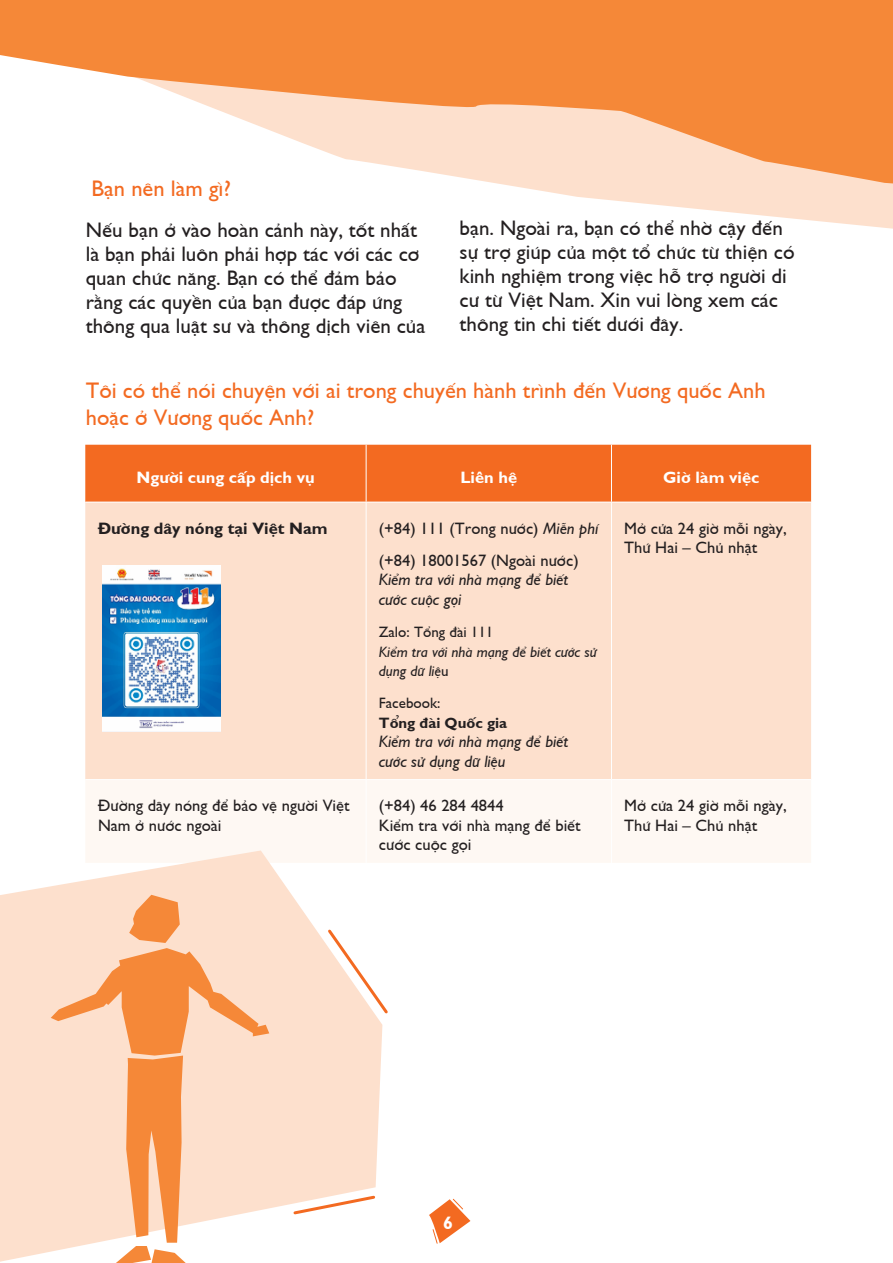
<style>
.page{position:relative;width:893px;height:1263px;background:#fff}
.page>*{position:absolute;margin:0;border:0;box-sizing:border-box;transform-origin:0 0}
.t1{font:22.5px/27px "SFU Gill Sans";color:#f36a21}
.t2{font:21px/24px "SFU Gill Sans";color:#231f20}
.t3{font:700 18px "SFU Gill Sans";color:#fff}
.t4{font:16.5px/19.5px "SFU Gill Sans";color:#231f20}
.t5{font:italic 16.5px/19.5px "SFU Gill Sans";color:#231f20}
.t6{font:700 16.5px "SFU Gill Sans";color:#fff}
.t7{font:700 16.5px "SFU Gill Sans";color:#231f20}
.t8{font:italic 15px/19.5px "SFU Gill Sans";color:#231f20}
.t9{font:700 15px/19.5px "SFU Gill Sans";color:#231f20}
.t10{font:15px "SFU Gill Sans";color:#231f20}
.s1{font-style:italic}
.s2{font-style:normal}
.s3{font-weight:400}
</style>
<div class="page">
<svg style="left:519px;top:187px;width:374px;height:42px;fill:#fde0cd"></svg>
<svg style="left:0;top:0;width:893px;height:187px;fill:#f58838"></svg>
<svg style="left:429px;top:1198px;width:41px;height:46px"></svg>
<div style="left:85px;top:445px;width:726px;height:57px;background:#f36a21"></div>
<div style="left:85px;top:503px;width:726px;height:276px;background:#fde0cd"></div>
<div style="left:86px;top:780px;width:725px;height:83px;background:#fef8f3"></div>
<hr style="left:366px;top:445px;width:1px;height:57px;background:#fff">
<hr style="left:611px;top:445px;width:1px;height:57px;background:#fff">
<hr style="left:366px;top:502px;width:1px;height:277px;background:#fff">
<hr style="left:611px;top:502px;width:1px;height:277px;background:#fff">
<hr style="left:366px;top:780px;width:1px;height:83px;background:#fff">
<hr style="left:611px;top:780px;width:1px;height:83px;background:#fff">
<img style="left:102px;top:566px;width:119px;height:165px">
<svg style="left:0;top:850px;width:382px;height:412px;fill:#fde0cd"></svg>
<svg style="left:51px;top:895px;width:218px;height:368px;background:#fbccac"></svg>
<svg style="left:325px;top:927px;width:63px;height:89px"></svg>
<svg style="left:291px;top:1194px;width:86px;height:22px"></svg>
<p class="t1" style="left:92px;top:172px;width:141px">Bạn nên làm gì?</p>
<p class="t2" style="left:86px;top:215px;width:341px">Nếu bạn ở vào hoàn cảnh này, tốt nhất là bạn phải luôn phải hợp tác với các cơ quan chức năng. Bạn có thể đảm bảo rằng các quyền của bạn được đáp ứng thông qua luật sư và thông dịch viên của</p>
<p class="t2" style="left:460px;top:214px;width:336px">bạn. Ngoài ra, bạn có thể nhờ cậy đến sự trợ giúp của một tổ chức từ thiện có kinh nghiệm trong việc hỗ trợ người di cư từ Việt Nam. Xin vui lòng xem các thông tin chi tiết dưới đây.</p>
<p class="t1" style="left:86px;top:374px;width:681px">Tôi có thể nói chuyện với ai trong chuyến hành trình đến Vương quốc Anh hoặc ở Vương quốc Anh?</p>
<p class="t6" style="left:137px;top:464px;width:180px">Người cung cấp dịch vụ</p>
<p class="t6" style="left:460px;top:464px;width:58px">Liên hệ</p>
<p class="t6" style="left:663px;top:464px;width:98px">Giờ làm việc</p>
<p class="t7" style="left:98px;top:515px;width:231px">Đường dây nóng tại Việt Nam</p>
<p class="t4" style="left:379px;top:516px;width:221px">(+84) 111 (Trong nước) <span class="s1">Miễn phí</span></p>
<p class="t5" style="left:379px;top:549px;width:201px"><span class="s2">(+84) 18001567 (Ngoài nước)<br></span>Kiểm tra với nhà mạng để biết cước cuộc gọi</p>
<p class="t10" style="left:379px;top:620px;width:116px">Zalo: Tổng đài 111</p>
<p class="t8" style="left:379px;top:640px;width:219px">Kiểm tra với nhà mạng để biết cước sử dụng dữ liệ<span class="s2">u</span></p>
<p class="t9" style="left:379px;top:692px;width:130px"><span class="s3">Facebook:<br></span>Tổng đài Quốc gia</p>
<p class="t5" style="left:379px;top:730px;width:191px">Kiểm tra với nhà mạng để biết cước sử dụng dữ liệu</p>
<p class="t4" style="left:624px;top:516px;width:164px">Mở cửa 24 giờ mỗi ngày,<br>Thứ Hai – Chủ nhật</p>
<p class="t4" style="left:98px;top:794px;width:253px">Đường dây nóng để bảo vệ người Việt<br>Nam ở nước ngoài</p>
<p class="t4" style="left:379px;top:794px;width:203px">(+84) 46 284 4844<br>Kiểm tra với nhà mạng để biết cước cuộc gọi</p>
<p class="t4" style="left:624px;top:794px;width:164px">Mở cửa 24 giờ mỗi ngày,<br>Thứ Hai – Chủ nhật</p>
<p class="t3" style="left:443px;top:1209px;width:11px">6</p>
</div>
